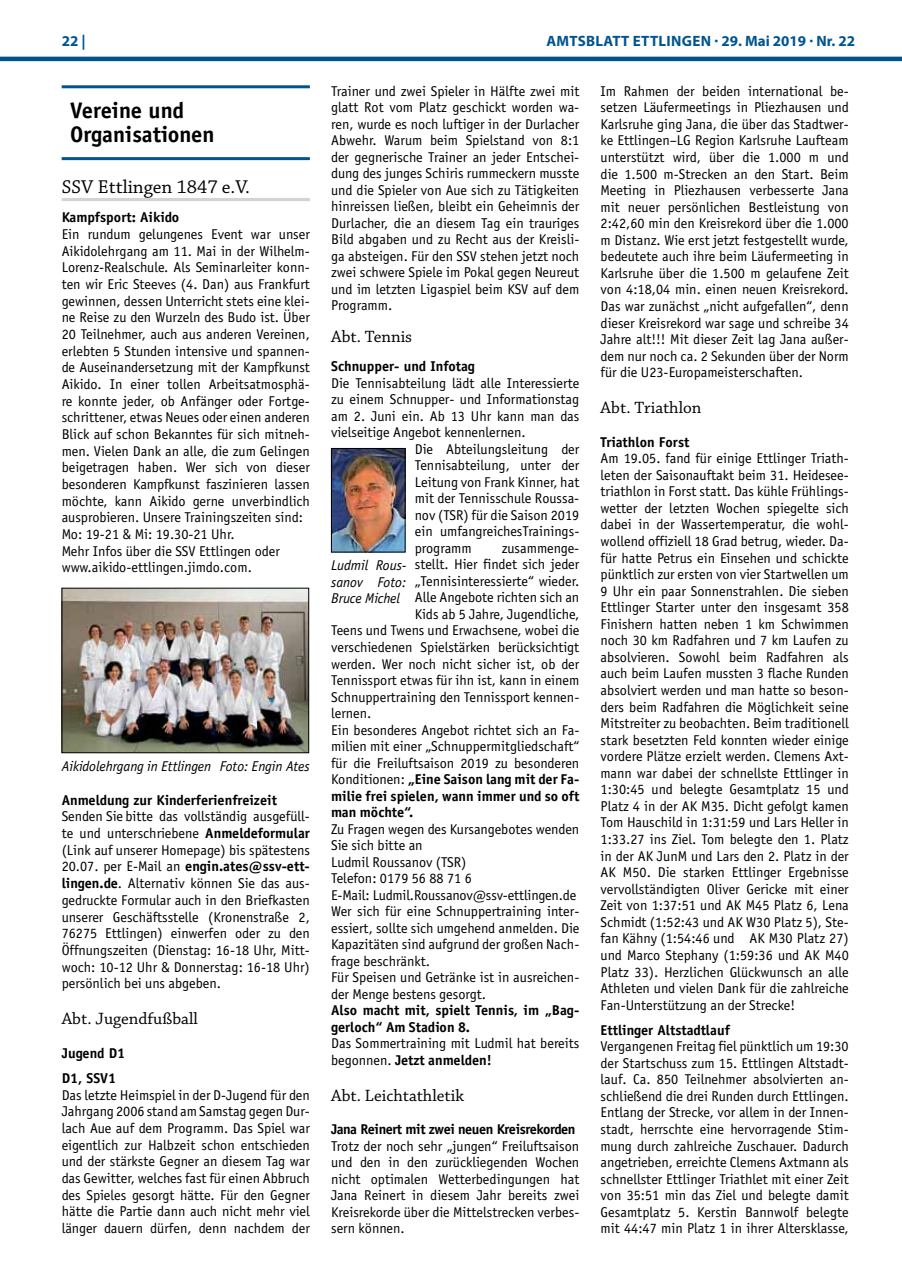
<style>
.page{position:relative;width:902px;height:1280px;background:#fff}
.page>*{position:absolute;margin:0;border:0;box-sizing:border-box;transform-origin:0 0}
.t1{font:700 22.5px/24.2px "Officina Sans";color:#000}
.t2{font:19.5px "Chaparral Pro";color:#000}
.t3{font:17.25px "Chaparral Pro";color:#000}
.t4{font:700 15px "Myriad Pro";letter-spacing:.02em;color:#00558f}
.t5{font:14.25px/16.5px "Officina Sans";color:#000;text-align:justify}
.t6{font:700 14.25px/25.2px "Officina Sans";color:#000}
.t7{font:italic 14.25px/16.5px "Officina Sans";color:#000;text-align:justify}
.t8{font:700 14.25px "Officina Sans";letter-spacing:-.03em;color:#000}
.s1{font-weight:400}
.s2{font-weight:700}
</style>
<div class="page">
<hr style="left:0;top:57px;width:901px;height:4px;background:#00558f">
<hr style="left:62px;top:85px;width:248px;height:3px;background:#00558f">
<hr style="left:62px;top:157px;width:248px;height:3px;background:#00558f">
<hr style="left:62px;top:198px;width:248px;height:3px;background:#d1d3d4">
<img style="left:64px;top:590px;width:243px;height:161px">
<div style="left:62px;top:588px;width:247px;height:165px;border:1px solid #000"></div>
<img style="left:333px;top:450px;width:70px;height:100px">
<div style="left:331px;top:448px;width:74px;height:104px;border:1px solid #000"></div>
<p class="t4" style="left:62px;top:31px;width:25px">22 |</p>
<p class="t4" style="left:546px;top:31px;width:310px">AMTSBLATT ETTLINGEN · 29. MAI 2019 · NR. 22</p>
<p class="t5" style="left:600px;top:83px;width:250px">Im Rahmen der beiden international be&shy;setzen Läufermeetings in Pliezhausen und Karlsruhe ging Jana, die über das Stadtwer&shy;ke Ettlingen–LG Region Karlsruhe Laufteam unterstützt wird, über die 1.000 m und die 1.500 m-Strecken an den Start. Beim Meeting in Pliezhausen verbesserte Jana mit neuer persönlichen Bestleistung von 2:42,60 min den Kreisrekord über die 1.000 m Distanz. Wie erst jetzt festgestellt wurde, bedeutete auch ihre beim Läufermeeting in Karlsruhe über die 1.500 m gelaufene Zeit von 4:18,04 min. einen neuen Kreisrekord.<br>Das war zunächst „nicht aufgefallen“, denn dieser Kreisrekord war sage und schreibe 34<br>Jahre alt!!! Mit dieser Zeit lag Jana außer&shy;dem nur noch ca. 2 Sekunden über der Norm für die U23-Europameisterschaften.</p>
<p class="t3" style="left:600px;top:398px;width:102px">Abt. Triathlon</p>
<p class="t6" style="left:600px;top:429px;width:90px">Triathlon Forst</p>
<p class="t5" style="left:600px;top:450px;width:250px">Am 19.05. fand für einige Ettlinger Triath&shy;leten der Saisonauftakt beim 31. Heidesee&shy;triathlon in Forst statt. Das kühle Frühlings&shy;wetter der letzten Wochen spiegelte sich dabei in der Wassertemperatur, die wohl&shy;wollend offiziell 18 Grad betrug, wieder. Da&shy;für hatte Petrus ein Einsehen und schickte pünktlich zur ersten von vier Startwellen um 9 Uhr ein paar Sonnenstrahlen. Die sieben Ettlinger Starter unter den insgesamt 358<br>Finishern hatten neben 1 km Schwimmen noch 30 km Radfahren und 7 km Laufen zu absolvieren. Sowohl beim Radfahren als auch beim Laufen mussten 3 flache Runden absolviert werden und man hatte so beson&shy;ders beim Radfahren die Möglichkeit seine Mitstreiter zu beobachten. Beim traditionell stark besetzten Feld konnten wieder einige vordere Plätze erzielt werden. Clemens Axt&shy;mann war dabei der schnellste Ettlinger in 1:30:45 und belegte Gesamtplatz 15 und Platz 4 in der AK M35. Dicht gefolgt kamen Tom Hauschild in 1:31:59 und Lars Heller in 1:33.27 ins Ziel. Tom belegte den 1. Platz in der AK JunM und Lars den 2. Platz in der AK M50. Die starken Ettlinger Ergebnisse vervollständigten Oliver Gericke mit einer Zeit von 1:37:51 und AK M45 Platz 6, Lena Schmidt (1:52:43 und AK W30 Platz 5), Ste&shy;fan Kähny (1:54:46 und AK M30 Platz 27) und Marco Stephany (1:59:36 und AK M40<br>Platz 33). Herzlichen Glückwunsch an alle Athleten und vielen Dank für die zahlreiche Fan-Unterstützung an der Strecke!</p>
<p class="t6" style="left:600px;top:1017px;width:131px">Ettlinger Altstadtlauf</p>
<p class="t5" style="left:600px;top:1038px;width:250px">Vergangenen Freitag fiel pünktlich um 19:30 der Startschuss zum 15. Ettlingen Altstadt&shy;lauf. Ca. 850 Teilnehmer absolvierten an&shy;schließend die drei Runden durch Ettlingen.<br>Entlang der Strecke, vor allem in der Innen&shy;stadt, herrschte eine hervorragende Stim&shy;mung durch zahlreiche Zuschauer. Dadurch angetrieben, erreichte Clemens Axtmann als schnellster Ettlinger Triathlet mit einer Zeit von 35:51 min das Ziel und belegte damit Gesamtplatz 5. Kerstin Bannwolf belegte mit 44:47 min Platz 1 in ihrer Altersklasse,</p>
<p class="t5" style="left:331px;top:83px;width:250px">Trainer und zwei Spieler in Hälfte zwei mit glatt Rot vom Platz geschickt worden wa&shy;ren, wurde es noch luftiger in der Durlacher Abwehr. Warum beim Spielstand von 8:1 der gegnerische Trainer an jeder Entschei&shy;dung des junges Schiris rummeckern musste und die Spieler von Aue sich zu Tätigkeiten hinreissen ließen, bleibt ein Geheimnis der Durlacher, die an diesem Tag ein trauriges Bild abgaben und zu Recht aus der Kreisli&shy;ga absteigen. Für den SSV stehen jetzt noch zwei schwere Spiele im Pokal gegen Neureut und im letzten Ligaspiel beim KSV auf dem Programm.</p>
<p class="t3" style="left:331px;top:327px;width:83px">Abt. Tennis</p>
<p class="t6" style="left:331px;top:354px;width:145px">Schnupper- und Infotag</p>
<p class="t5" style="left:331px;top:375px;width:250px">Die Tennisabteilung lädt alle Interessierte zu einem Schnupper- und Informationstag am 2. Juni ein. Ab 13 Uhr kann man das vielseitige Angebot kennenlernen.</p>
<h1 class="t1" style="left:70px;top:98px;width:146px">Vereine und<br>Organisationen</h1>
<h2 class="t2" style="left:62px;top:176px;width:189px">SSV Ettlingen 1847 e.V.</h2>
<p class="t6" style="left:62px;top:205px;width:119px">Kampfsport: Aikido</p>
<p class="t5" style="left:62px;top:226px;width:250px;text-align:left">Ein rundum gelungenes Event war unser Aikidolehrgang am 11. Mai in der Wilhelm-Lorenz-Realschule. Als Seminarleiter konn&shy;ten wir Eric Steeves (4. Dan) aus Frankfurt gewinnen, dessen Unterricht stets eine klei&shy;ne Reise zu den Wurzeln des Budo ist. Über 20 Teilnehmer, auch aus anderen Vereinen, erlebten 5 Stunden intensive und spannen&shy;de Auseinandersetzung mit der Kampfkunst Aikido. In einer tollen Arbeitsatmosphä&shy;re konnte jeder, ob Anfänger oder Fortge&shy;schrittener, etwas Neues oder einen anderen Blick auf schon Bekanntes für sich mitneh&shy;men. Vielen Dank an alle, die zum Gelingen beigetragen haben. Wer sich von dieser besonderen Kampfkunst faszinieren lassen möchte, kann Aikido gerne unverbindlich ausprobieren. Unsere Trainingszeiten sind:<br>Mo: 19-21 &amp; Mi: 19.30-21 Uhr.<br>Mehr Infos über die SSV Ettlingen oder www.aikido-ettlingen.jimdo.com.</p>
<p class="t5" style="left:415px;top:441px;width:166px">Die Abteilungsleitung der Tennisabteilung, unter der Leitung von Frank Kinner, hat mit der Tennisschule Roussa&shy;nov (TSR) für die Saison 2019 ein umfangreichesTrainings&shy;programm</p>
<p class="t5" style="left:501px;top:540px;width:79px">zusammenge-</p>
<p class="t5" style="left:415px;top:556px;width:166px">stellt. Hier findet sich jeder</p>
<p class="t5" style="left:415px;top:573px;width:166px">„Tennisinteressierte“ wieder.</p>
<p class="t5" style="left:415px;top:589px;width:166px">Alle Angebote richten sich an</p>
<p class="t5" style="left:415px;top:606px;width:166px">Kids ab 5 Jahre, Jugendliche,</p>
<p class="t5" style="left:331px;top:622px;width:250px">Teens und Twens und Erwachsene, wobei die</p>
<p class="t5" style="left:331px;top:639px;width:250px">verschiedenen Spielstärken berücksichtigt</p>
<p class="t5" style="left:331px;top:655px;width:250px">werden. Wer noch nicht sicher ist, ob der</p>
<p class="t5" style="left:331px;top:672px;width:250px">Tennissport etwas für ihn ist, kann in einem</p>
<p class="t5" style="left:331px;top:688px;width:250px">Schnuppertraining den Tennissport kennen-</p>
<p class="t5" style="left:331px;top:705px;width:42px">lernen.</p>
<p class="t5" style="left:331px;top:721px;width:250px">Ein besonderes Angebot richtet sich an Fa-</p>
<p class="t5" style="left:331px;top:738px;width:250px">milien mit einer „Schnuppermitgliedschaft“</p>
<p class="t5" style="left:331px;top:754px;width:250px">für die Freiluftsaison 2019 zu besonderen</p>
<p class="t6" style="left:331px;top:766px;width:250px"><span class="s1">Konditionen:</span> „Eine Saison lang mit der Fa-</p>
<p class="t6" style="left:331px;top:783px;width:250px">milie frei spielen, wann immer und so oft</p>
<p class="t6" style="left:331px;top:799px;width:84px">man möchte“.</p>
<p class="t5" style="left:331px;top:821px;width:250px;text-align:left">Zu Fragen wegen des Kursangebotes wenden Sie sich bitte an<br>Ludmil Roussanov (TSR)<br>Telefon: 0179 56 88 71 6<br>E-Mail: Ludmil.Roussanov@ssv-ettlingen.de Wer sich für eine Schnuppertraining inter&shy;essiert, sollte sich umgehend anmelden. Die Kapazitäten sind aufgrund der großen Nach&shy;frage beschränkt.<br>Für Speisen und Getränke ist in ausreichen&shy;der Menge bestens gesorgt.</p>
<p class="t6" style="left:331px;top:1002px;width:249px;line-height:16.5px">Also macht mit, spielt Tennis, im „Bag&shy;gerloch“ Am Stadion 8.</p>
<p class="t5" style="left:331px;top:1035px;width:250px">Das Sommertraining mit Ludmil hat bereits begonnen. <span class="s2">Jetzt anmelden!</span></p>
<p class="t3" style="left:331px;top:1085px;width:134px">Abt. Leichtathletik</p>
<p class="t8" style="left:331px;top:1120px;width:246px">Jana Reinert mit zwei neuen Kreisrekorden</p>
<p class="t5" style="left:331px;top:1137px;width:250px">Trotz der noch sehr „jungen“ Freiluftsaison und den in den zurückliegenden Wochen nicht optimalen Wetterbedingungen hat Jana Reinert in diesem Jahr bereits zwei Kreisrekorde über die Mittelstrecken verbes&shy;sern können.</p>
<p class="t7" style="left:331px;top:557px;width:77px">Ludmil Rous&shy;sanov Foto:<br>Bruce Michel</p>
<p class="t7" style="left:62px;top:758px;width:250px">Aikidolehrgang in Ettlingen Foto: Engin Ates</p>
<p class="t6" style="left:62px;top:787px;width:217px">Anmeldung zur Kinderferienfreizeit</p>
<p class="t5" style="left:62px;top:808px;width:250px">Senden Sie bitte das vollständig ausgefüll&shy;te und unterschriebene <span class="s2">Anmeldeformular </span>(Link auf unserer Homepage) bis spätestens 20.07. per E-Mail an <span class="s2">engin.ates@ssv-ett&shy;lingen.de</span>. Alternativ können Sie das aus&shy;gedruckte Formular auch in den Briefkasten unserer Geschäftsstelle (Kronenstraße 2, 76275 Ettlingen) einwerfen oder zu den Öffnungszeiten (Dienstag: 16-18 Uhr, Mitt&shy;woch: 10-12 Uhr &amp; Donnerstag: 16-18 Uhr) persönlich bei uns abgeben.</p>
<p class="t3" style="left:62px;top:1009px;width:138px">Abt. Jugendfußball</p>
<p class="t6" style="left:62px;top:1040px;width:65px">Jugend D1<br>D1, SSV1</p>
<p class="t5" style="left:62px;top:1087px;width:250px">Das letzte Heimspiel in der D-Jugend für den Jahrgang 2006 stand am Samstag gegen Dur&shy;lach Aue auf dem Programm. Das Spiel war eigentlich zur Halbzeit schon entschieden und der stärkste Gegner an diesem Tag war das Gewitter, welches fast für einen Abbruch des Spieles gesorgt hätte. Für den Gegner hätte die Partie dann auch nicht mehr viel länger dauern dürfen, denn nachdem der</p>
</div>
